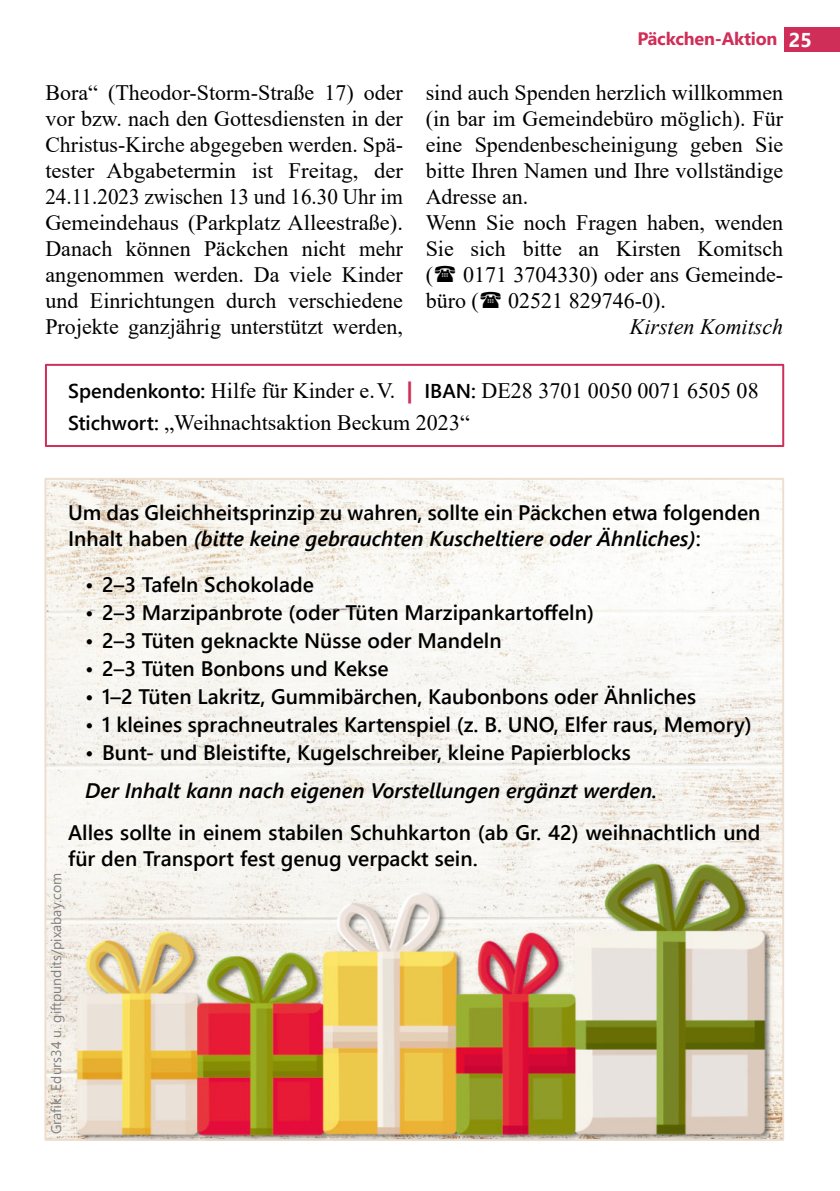
<style>
.page{position:relative;width:840px;height:1191px;background:#fff}
.page>*{position:absolute;margin:0;border:0;box-sizing:border-box;transform-origin:0 0}
.t1{font:22px/26px "Times New Roman";color:#000}
.t2{font:italic 22px "Times New Roman";color:#000}
.t3{font:600 21px/26px "Segoe UI";color:#000}
.t4{font:italic 600 21px "Segoe UI";color:#000}
.t5{font:700 18px "Segoe UI";letter-spacing:-.01em;color:#cf2e58}
.t6{font:14px "Segoe UI";color:#808080}
.s1{font-size:20px;color:#fff}
.s2{font-family:"Segoe UI";font-weight:600;font-size:20px}
.s3{font-family:"Segoe UI";font-weight:700;color:#cf2e58}
.s4{font-style:italic}
</style>
<div class="page">
<div style="left:782px;top:27px;width:57px;height:24px;background:#cf2e58"></div>
<div style="left:631px;top:27px;width:152px;height:24px;background:#fff"></div>
<div style="left:45px;top:364px;width:738px;height:83px;border:2px solid #cf2e58"></div>
<img style="left:47px;top:481px;width:733px;height:656px">
<img style="left:76px;top:862px;width:695px;height:279px">
<img style="left:77px;top:863px;width:688px;height:272px">
<p class="t5" style="left:637px;top:32px;width:176px">Päckchen-Aktion <span class="s1">25</span></p>
<p class="t1" style="left:45px;top:81px;width:359px;text-align:justify">Bora“ (Theodor-Storm-Straße 17) oder vor bzw. nach den Gottesdiensten in der Christus-Kirche abgegeben werden. Spä‐ tester Abgabetermin ist Freitag, der 24.11.2023 zwischen 13 und 16.30 Uhr im Gemeindehaus (Parkplatz Alleestraße).<br>Danach können Päckchen nicht mehr angenommen werden. Da viele Kinder und Einrichtungen durch verschiedene Projekte ganzjährig unterstützt werden,</p>
<p class="t1" style="left:425px;top:81px;width:359px">sind auch Spenden herzlich willkommen (in bar im Gemeindebüro möglich). Für eine Spendenbescheinigung geben Sie bitte Ihren Namen und Ihre vollständige<br>Adresse an.<br>Wenn Sie noch Fragen haben, wenden<br>Sie sich bitte an Kirsten Komitsch (</p>
<p class="t1" style="left:425px;top:263px;width:359px;text-indent:37px">0171 3704330) oder ans Gemeinde‐ büro (</p>
<p class="t1" style="left:508px;top:289px;width:159px">02521 829746-0).</p>
<p class="t2" style="left:629px;top:318px;width:155px">Kirsten Komitsch</p>
<p class="t1" style="left:68px;top:376px;width:691px;line-height:32px"><span class="s2">Spendenkonto:</span> Hilfe für Kinder e.V. <span class="s3">|</span> <span class="s2">IBAN:</span> DE28 3701 0050 0071 6505 08<br><span class="s2">Stichwort:</span> „Weihnachtsaktion Beckum 2023“</p>
<p class="t3" style="left:68px;top:501px;width:693px">Um das Gleichheitsprinzip zu wahren, sollte ein Päckchen etwa folgenden<br>Inhalt haben <span class="s4">(bitte keine gebrauchten Kuscheltiere oder Ähnliches)</span>:</p>
<p class="t3" style="left:85px;top:573px;width:230px">• 2–3 Tafeln Schokolade</p>
<p class="t3" style="left:85px;top:601px;width:510px">• 2–3 Marzipanbrote (oder Tüten Marzipankartoffeln)</p>
<p class="t3" style="left:85px;top:629px;width:418px">• 2–3 Tüten geknackte Nüsse oder Mandeln</p>
<p class="t3" style="left:85px;top:657px;width:305px">• 2–3 Tüten Bonbons und Kekse</p>
<p class="t3" style="left:85px;top:685px;width:612px">• 1–2 Tüten Lakritz, Gummibärchen, Kaubonbons oder Ähnliches</p>
<p class="t3" style="left:85px;top:713px;width:668px">• 1 kleines sprachneutrales Kartenspiel (z. B. UNO, Elfer raus, Memory)</p>
<p class="t3" style="left:85px;top:741px;width:547px">• Bunt- und Bleistifte, Kugelschreiber, kleine Papierblocks</p>
<p class="t4" style="left:85px;top:782px;width:573px">Der Inhalt kann nach eigenen Vorstellungen ergänzt werden.</p>
<p class="t3" style="left:68px;top:821px;width:693px">Alles sollte in einem stabilen Schuhkarton (ab Gr. 42) weihnachtlich und für den Transport fest genug verpackt sein.</p>
<p class="t6" style="left:51px;top:1134px;width:263px;rotate:-90deg">Grafik: Edurs34 u. giftpundits/pixabay.com</p>
</div>
